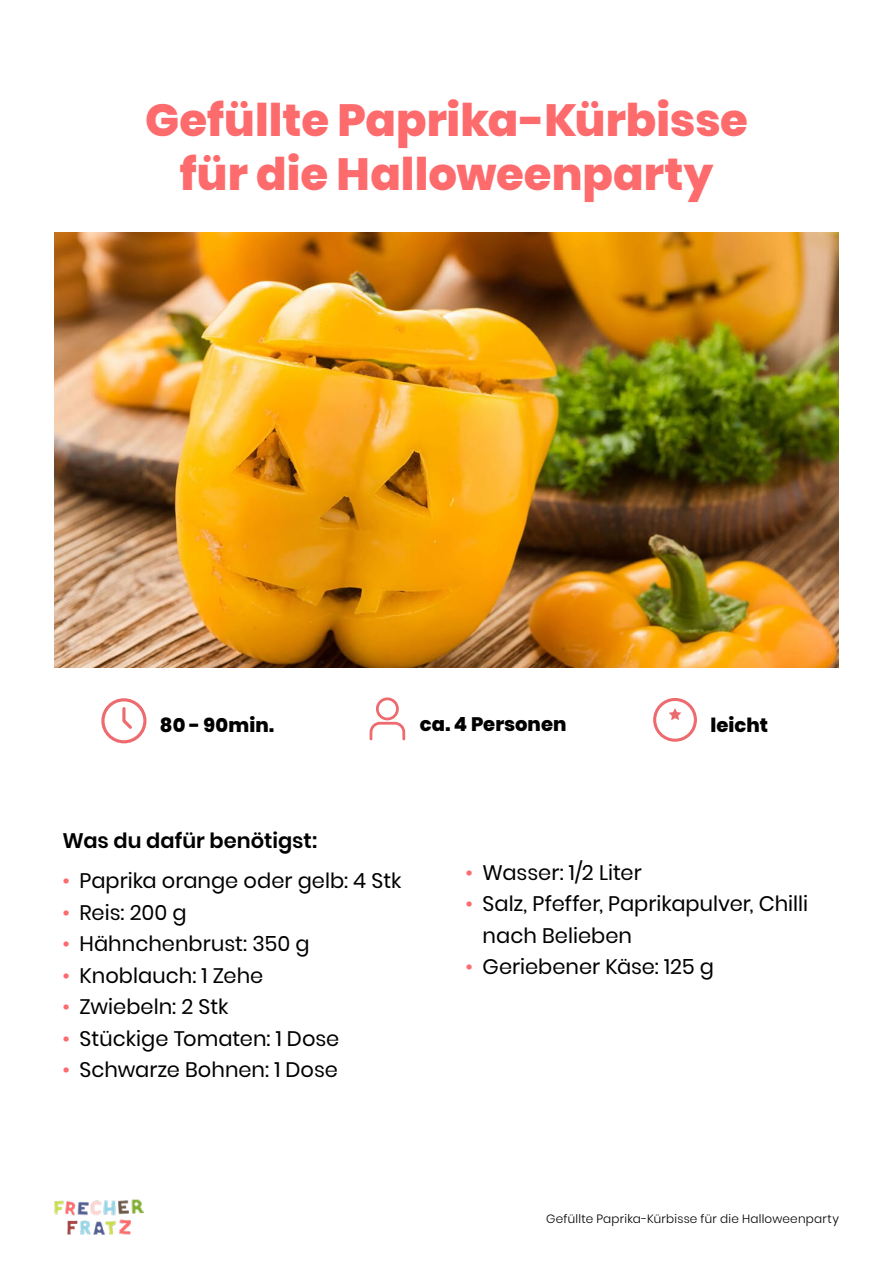
<style>
.page{position:relative;width:893px;height:1263px;background:#fff}
.page>*{position:absolute;margin:0;border:0;box-sizing:border-box;transform-origin:0 0}
.t1{font:800 45px/54px "Poppins";color:#fd6b6d;text-align:center}
.t2{font:21px/31.5px "Poppins";color:#000}
.t3{font:600 21px "Poppins";color:#000}
.t4{font:800 19.5px "Poppins";color:#000}
.t5{font:300 12px "Poppins";letter-spacing:.02em;color:#000}
.s1{color:#fd6b6d}
</style>
<div class="page">
<img style="left:54px;top:1199px;width:90px;height:35px">
<img style="left:54px;top:233px;width:785px;height:435px">
<div style="left:101px;top:698px;width:45px;height:45px;border:3px solid #ed6a6e;border-radius:50%"></div>
<svg style="left:122px;top:707px;width:10px;height:22px"></svg>
<div style="left:376px;top:697px;width:23px;height:23px;border:3px solid #ed6a6e;border-radius:50%"></div>
<svg style="left:369px;top:720px;width:37px;height:21px"></svg>
<div style="left:653px;top:698px;width:44px;height:44px;border:3px solid #ed6a6e;border-radius:50%"></div>
<svg style="left:669px;top:708px;width:12px;height:12px"></svg>
<h1 class="t1" style="left:145px;top:94px;width:604px">Gefüllte Paprika-Kürbisse für die Halloweenparty</h1>
<p class="t4" style="left:160px;top:713px;width:116px">80 - 90min.</p>
<p class="t4" style="left:420px;top:712px;width:148px">ca. 4 Personen</p>
<p class="t4" style="left:710px;top:713px;width:59px">leicht</p>
<p class="t3" style="left:63px;top:828px;width:256px">Was du dafür benötigst:</p>
<p class="t2" style="left:63px;top:865px;width:340px"><span class="s1">•</span> Paprika orange oder gelb: 4 Stk</p>
<p class="t2" style="left:63px;top:897px;width:126px"><span class="s1">•</span> Reis: 200 g</p>
<p class="t2" style="left:63px;top:928px;width:249px"><span class="s1">•</span> Hähnchenbrust: 350 g</p>
<p class="t2" style="left:63px;top:960px;width:202px"><span class="s1">•</span> Knoblauch: 1 Zehe</p>
<p class="t2" style="left:63px;top:991px;width:168px"><span class="s1">•</span> Zwiebeln: 2 Stk</p>
<p class="t2" style="left:63px;top:1023px;width:278px"><span class="s1">•</span> Stückige Tomaten: 1 Dose</p>
<p class="t2" style="left:63px;top:1054px;width:277px"><span class="s1">•</span> Schwarze Bohnen: 1 Dose</p>
<p class="t2" style="left:466px;top:857px;width:178px"><span class="s1">•</span> Wasser: 1/2 Liter</p>
<p class="t2" style="left:483px;top:888px;width:327px;text-indent:-17px"><span class="s1">•</span> Salz, Pfeffer, Paprikapulver, Chilli nach Belieben</p>
<p class="t2" style="left:466px;top:951px;width:250px"><span class="s1">•</span> Geriebener Käse: 125 g</p>
<p class="t5" style="left:546px;top:1211px;width:294px">Gefüllte Paprika-Kürbisse für die Halloweenparty</p>
</div>
